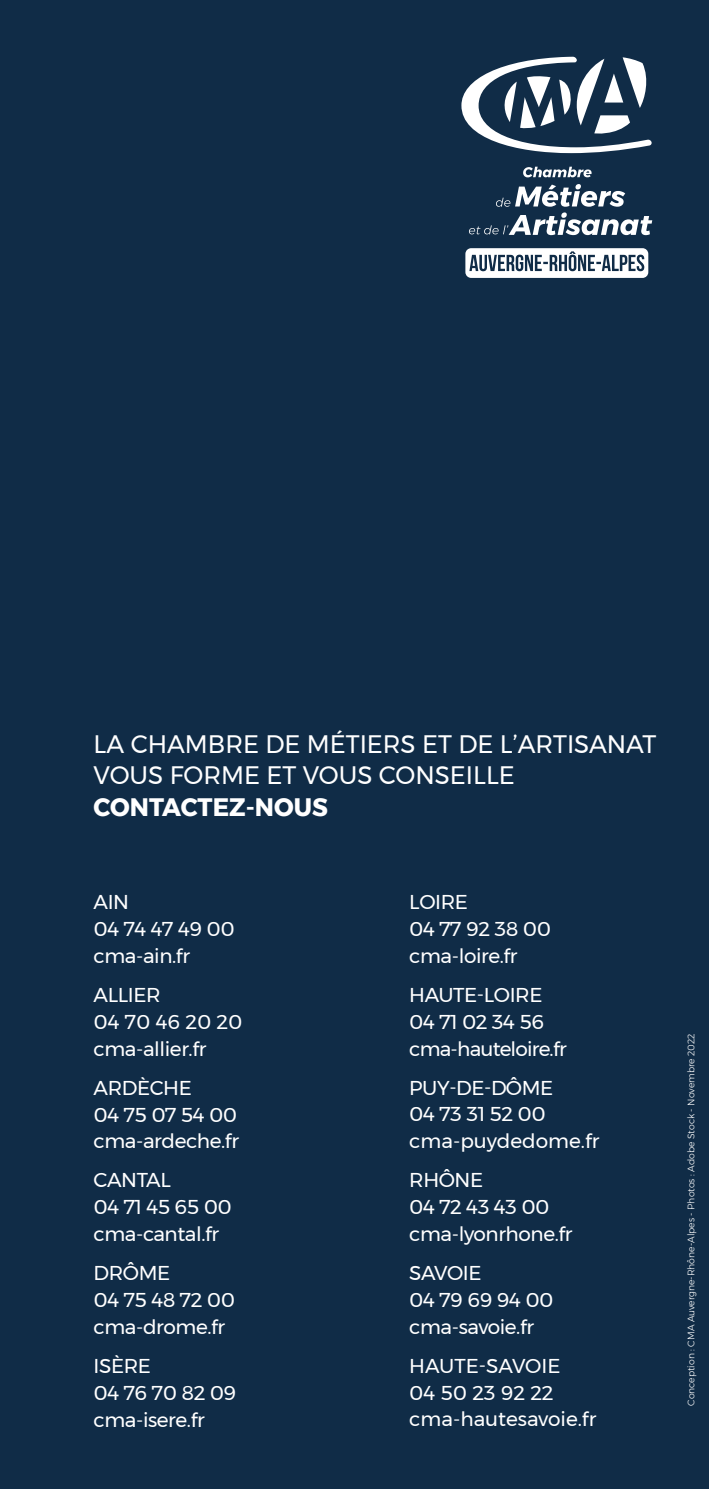
<style>
.page{position:relative;width:709px;height:1489px;background:#fff}
.page>*{position:absolute;margin:0;border:0;box-sizing:border-box;transform-origin:0 0}
.t1{font:25.25px/31.5px "Montserrat";color:#fff}
.t2{font:700 25.25px "Montserrat";color:#fff}
.t3{font:20px/27px "Montserrat";letter-spacing:-.02em;color:#fff}
.t4{font:20px/27px "Montserrat";color:#fff}
.t5{font:20px/27px "Montserrat";letter-spacing:-.04em;color:#fff}
.t6{font:300 9.5px "Montserrat";color:#fff}
</style>
<div class="page">
<div style="left:0;top:0;width:709px;height:1488px;background:#102c47"></div>
<svg style="left:523px;top:167px;width:68px;height:10px"></svg>
<svg style="left:469px;top:184px;width:183px;height:51px"></svg>
<svg style="left:461px;top:57px;width:191px;height:96px"></svg>
<svg style="left:465px;top:248px;width:183px;height:30px"></svg>
<p class="t1" style="left:94px;top:727px;width:564px">LA CHAMBRE DE MÉTIERS ET DE L’ARTISANAT<br>VOUS FORME ET VOUS CONSEILLE</p>
<p class="t2" style="left:94px;top:786px;width:236px">CONTACTEZ-NOUS</p>
<p class="t3" style="left:94px;top:888px;width:143px">AIN<br>04 74 47 49 00 cma-ain.fr</p>
<p class="t3" style="left:94px;top:981px;width:150px">ALLIER<br>04 70 46 20 20 cma-allier.fr</p>
<p class="t3" style="left:94px;top:1073px;width:147px">ARDÈCHE<br>04 75 07 54 00 cma-ardeche.fr</p>
<p class="t3" style="left:94px;top:1166px;width:140px">CANTAL<br>04 71 45 65 00 cma-cantal.fr</p>
<p class="t3" style="left:94px;top:1259px;width:143px">DRÔME<br>04 75 48 72 00 cma-drome.fr</p>
<p class="t3" style="left:94px;top:1351px;width:144px">ISÈRE<br>04 76 70 82 09 cma-isere.fr</p>
<p class="t3" style="left:409px;top:888px;width:143px">LOIRE<br>04 77 92 38 00 cma-loire.fr</p>
<p class="t5" style="left:409px;top:980px;width:159px">HAUTE-LOIRE<br>04 71 02 34 56 cma-hauteloire.fr</p>
<p class="t3" style="left:409px;top:1073px;width:192px">PUY-DE-DÔME<br>04 73 31 52 00 cma-puydedome.fr</p>
<p class="t3" style="left:409px;top:1166px;width:165px">RHÔNE<br>04 72 43 43 00 cma-lyonrhone.fr</p>
<p class="t3" style="left:409px;top:1258px;width:146px">SAVOIE<br>04 79 69 94 00 cma-savoie.fr</p>
<p class="t4" style="left:409px;top:1351px;width:189px">HAUTE-SAVOIE<br>04 50 23 92 22 cma-hautesavoie.fr</p>
<p class="t6" style="left:684px;top:1405px;width:374px;rotate:-90deg">Conception : CMA Auvergne-Rhône-Alpes - Photos : Adobe Stock - Novembre 2022</p>
</div>
